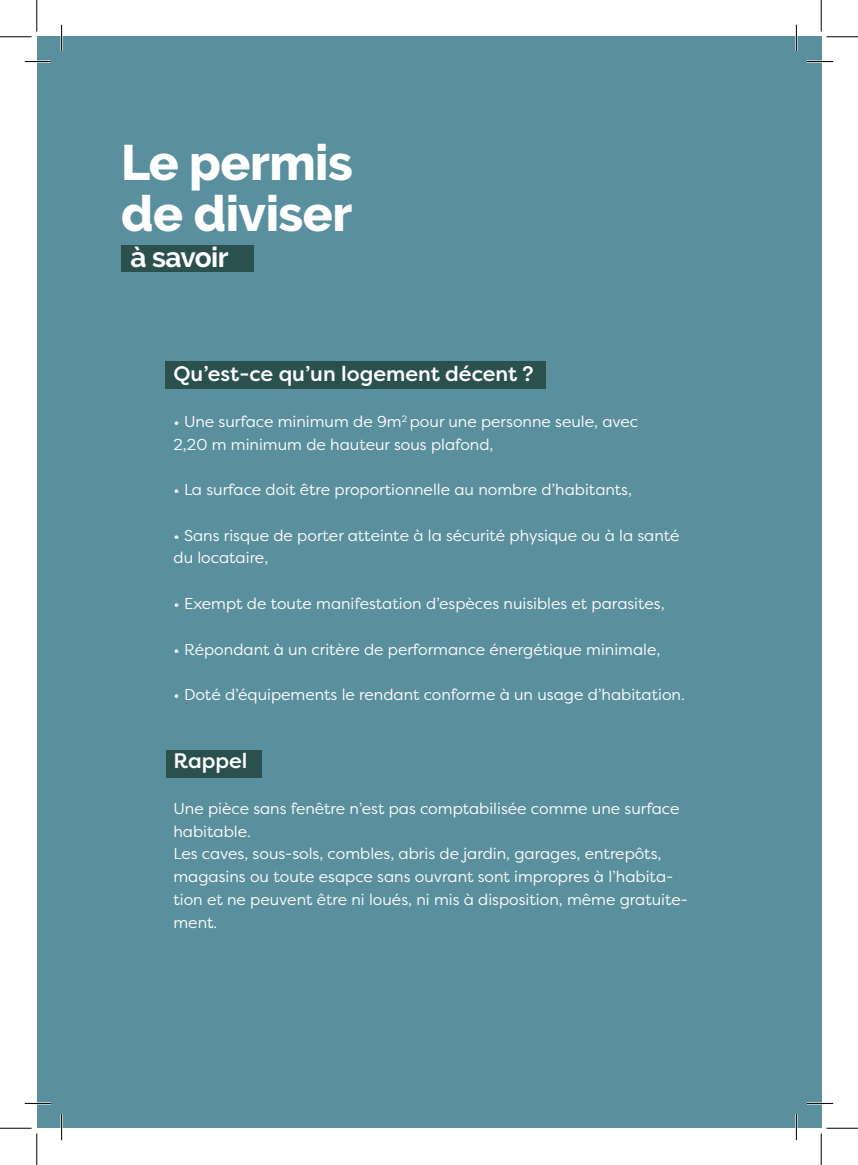
<style>
.page{position:relative;width:858px;height:1165px;background:#fff}
.page>*{position:absolute;margin:0;border:0;box-sizing:border-box;transform-origin:0 0}
.t1{font:800 49.7px/51.1px "Raleway";letter-spacing:-.01em;color:#fff}
.t2{font:700 28px "Raleway";letter-spacing:-.02em;color:#fff}
.t3{font:500 21px "Filson Pro";color:#fff}
.t4{font:15.75px/22.8px "Filson Pro";color:#fff}
</style>
<div class="page">
<div style="left:37px;top:37px;width:784px;height:1091px;background:#5a8f9e"></div>
<div style="left:121px;top:245px;width:133px;height:27px;background:#2b514f"></div>
<div style="left:166px;top:362px;width:379px;height:27px;background:#2b514f"></div>
<div style="left:166px;top:750px;width:95px;height:27px;background:#2b514f"></div>
<hr style="left:25px;top:60px;width:26px;height:3px;background:#fff">
<hr style="left:806px;top:60px;width:26px;height:3px;background:#fff">
<hr style="left:25px;top:1102px;width:26px;height:2px;background:#fff">
<hr style="left:806px;top:1102px;width:26px;height:2px;background:#fff">
<hr style="left:60px;top:25px;width:3px;height:26px;background:#fff">
<hr style="left:60px;top:1114px;width:3px;height:26px;background:#fff">
<hr style="left:795px;top:25px;width:2px;height:26px;background:#fff">
<hr style="left:795px;top:1114px;width:2px;height:26px;background:#fff">
<svg style="left:25px;top:61px;width:26px;height:1px"></svg>
<svg style="left:806px;top:61px;width:26px;height:1px"></svg>
<svg style="left:25px;top:1103px;width:26px;height:1px"></svg>
<svg style="left:806px;top:1103px;width:26px;height:1px"></svg>
<svg style="left:61px;top:25px;width:1px;height:26px"></svg>
<svg style="left:61px;top:1114px;width:1px;height:26px"></svg>
<svg style="left:795px;top:25px;width:1px;height:26px"></svg>
<svg style="left:795px;top:1114px;width:1px;height:26px"></svg>
<hr style="left:0;top:36px;width:32px;height:1px;background:#000">
<hr style="left:826px;top:36px;width:31px;height:1px;background:#000">
<hr style="left:0;top:1128px;width:32px;height:1px;background:#000">
<hr style="left:826px;top:1128px;width:31px;height:1px;background:#000">
<hr style="left:36px;top:0;width:1px;height:32px;background:#000">
<hr style="left:36px;top:1133px;width:1px;height:32px;background:#000">
<hr style="left:820px;top:0;width:1px;height:32px;background:#000">
<hr style="left:820px;top:1133px;width:1px;height:32px;background:#000">
<h1 class="t1" style="left:121px;top:138px;width:233px">Le permis de diviser</h1>
<h2 class="t2" style="left:130px;top:241px;width:100px">à savoir</h2>
<h3 class="t3" style="left:173px;top:360px;width:362px">Qu’est-ce qu’un logement décent ?</h3>
<p class="t4" style="left:173px;top:410px;width:466px">• Une surface minimum de 9m<sup>2</sup> pour une personne seule, avec<br>2,20 m minimum de hauteur sous plafond,</p>
<p class="t4" style="left:173px;top:478px;width:460px">• La surface doit être proportionnelle au nombre d’habitants,</p>
<p class="t4" style="left:173px;top:523px;width:507px">• Sans risque de porter atteinte à la sécurité physique ou à la santé du locataire,</p>
<p class="t4" style="left:173px;top:592px;width:492px">• Exempt de toute manifestation d’espèces nuisibles et parasites,</p>
<p class="t4" style="left:173px;top:637px;width:488px">• Répondant à un critère de performance énergétique minimale,</p>
<p class="t4" style="left:173px;top:683px;width:512px">• Doté d’équipements le rendant conforme à un usage d’habitation.</p>
<h3 class="t3" style="left:173px;top:746px;width:75px">Rappel</h3>
<p class="t4" style="left:173px;top:796px;width:516px">Une pièce sans fenêtre n’est pas comptabilisée comme une surface habitable.<br>Les caves, sous-sols, combles, abris de jardin, garages, entrepôts, magasins ou toute esapce sans ouvrant sont impropres à l’habita&shy;tion et ne peuvent être ni loués, ni mis à disposition, même gratuite&shy;ment.</p>
</div>
